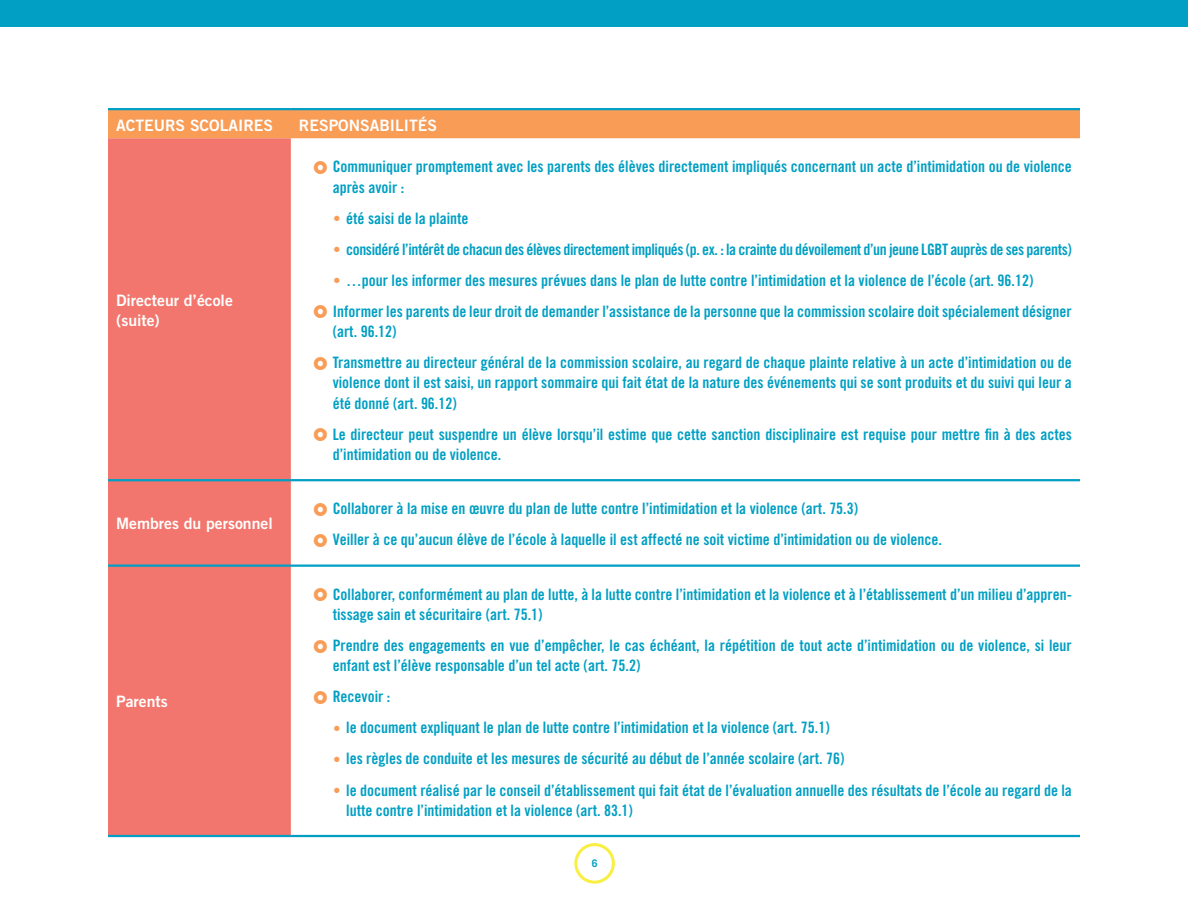
<style>
.page{position:relative;width:1188px;height:918px;background:#fff}
.page>*{position:absolute;margin:0;border:0;box-sizing:border-box;transform-origin:0 0}
.t1{font:15.75px/20.2px "Trade Gothic Bold Cond Twenty";color:#009fc3}
.t2{font:15.75px "Trade Gothic Bold Cond Twenty";letter-spacing:-.025em;color:#009fc3}
.t3{font:15.75px/20.2px "Trade Gothic Bold Two";color:#fff}
.t4{font:700 10.5px "Trade Gothic";color:#009fc3}
.s1{color:#f89c56}
</style>
<div class="page">
<div style="left:108px;top:110px;width:972px;height:28px;background:#f89c56"></div>
<div style="left:108px;top:138px;width:183px;height:697px;background:#f2766d"></div>
<hr style="left:108px;top:479px;width:183px;height:2px;background:#009fc3">
<hr style="left:291px;top:479px;width:789px;height:2px;background:#009fc3">
<hr style="left:108px;top:565px;width:183px;height:2px;background:#009fc3">
<hr style="left:291px;top:565px;width:789px;height:2px;background:#009fc3">
<hr style="left:108px;top:835px;width:183px;height:2px;background:#009fc3">
<hr style="left:291px;top:835px;width:789px;height:2px;background:#009fc3">
<hr style="left:108px;top:108px;width:183px;height:2px;background:#009fc3">
<hr style="left:291px;top:108px;width:789px;height:2px;background:#009fc3">
<div style="left:0;top:0;width:1188px;height:27px;background:#009fc3"></div>
<div style="left:574px;top:843px;width:41px;height:41px;border:3px solid #f8ef40;border-radius:50%"></div>
<p class="t3" style="left:116px;top:116px;width:159px">ACTEURS SCOLAIRES</p>
<p class="t3" style="left:299px;top:116px;width:140px">RESPONSABILITÉS</p>
<p class="t3" style="left:116px;top:291px;width:118px">Directeur d’école (suite)</p>
<p class="t3" style="left:116px;top:515px;width:158px">Membres du personnel</p>
<p class="t3" style="left:116px;top:693px;width:53px">Parents</p>
<p class="t1" style="left:333px;top:158px;width:741px">Communiquer promptement avec les parents des élèves directement impliqués concernant un acte d’intimidation ou de violence après avoir :</p>
<p class="t1" style="left:333px;top:209px;width:137px"><span class="s1">•</span> été saisi de la plainte</p>
<p class="t2" style="left:333px;top:243px;width:741px"><span class="s1">•</span> considéré l’intérêt de chacun des élèves directement impliqués (p. ex. : la crainte du dévoilement d’un jeune LGBT auprès de ses parents)</p>
<p class="t1" style="left:333px;top:266px;width:741px;line-height:31px"><span class="s1">•</span> …pour les informer des mesures prévues dans le plan de lutte contre l’intimidation et la violence de l’école (art. 96.12)<br>Informer les parents de leur droit de demander l’assistance de la personne que la commission scolaire doit spécialement désigner</p>
<p class="t1" style="left:333px;top:317px;width:741px;line-height:31px">(art. 96.12)<br>Transmettre au directeur général de la commission scolaire, au regard de chaque plainte relative à un acte d’intimidation ou de</p>
<p class="t1" style="left:333px;top:374px;width:741px">violence dont il est saisi, un rapport sommaire qui fait état de la nature des événements qui se sont produits et du suivi qui leur a été donné (art. 96.12)</p>
<p class="t1" style="left:333px;top:425px;width:741px">Le directeur peut suspendre un élève lorsqu’il estime que cette sanction disciplinaire est requise pour mettre fin à des actes d’intimidation ou de violence.</p>
<p class="t1" style="left:333px;top:494px;width:611px;line-height:31px">Collaborer à la mise en œuvre du plan de lutte contre l’intimidation et la violence (art. 75.3)<br>Veiller à ce qu’aucun élève de l’école à laquelle il est affecté ne soit victime d’intimidation ou de violence.</p>
<p class="t1" style="left:333px;top:585px;width:741px">Collaborer, conformément au plan de lutte, à la lutte contre l’intimidation et la violence et à l’établissement d’un milieu d’appren&shy;tissage sain et sécuritaire (art. 75.1)</p>
<p class="t1" style="left:333px;top:636px;width:741px">Prendre des engagements en vue d’empêcher, le cas échéant, la répétition de tout acte d’intimidation ou de violence, si leur enfant est l’élève responsable d’un tel acte (art. 75.2)</p>
<p class="t1" style="left:333px;top:688px;width:59px">Recevoir :</p>
<p class="t1" style="left:333px;top:719px;width:499px"><span class="s1">•</span> le document expliquant le plan de lutte contre l’intimidation et la violence (art. 75.1)</p>
<p class="t1" style="left:333px;top:750px;width:513px"><span class="s1">•</span> les règles de conduite et les mesures de sécurité au début de l’année scolaire (art. 76)</p>
<p class="t1" style="left:346px;top:781px;width:727px;text-indent:-13px"><span class="s1">•</span> le document réalisé par le conseil d’établissement qui fait état de l’évaluation annuelle des résultats de l’école au regard de la lutte contre l’intimidation et la violence (art. 83.1)</p>
<p class="t4" style="left:592px;top:857px;width:7px">6</p>
</div>
